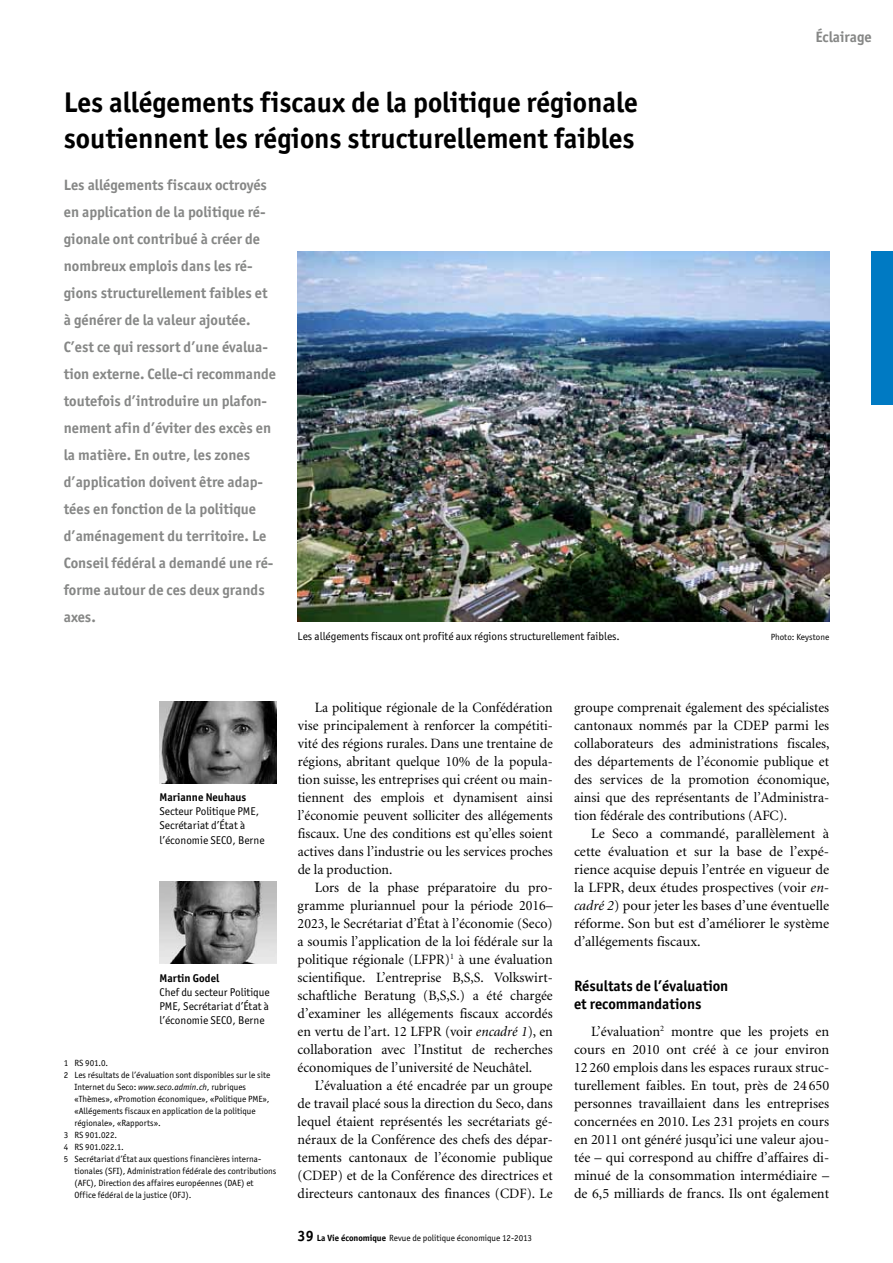
<style>
.page{position:relative;width:893px;height:1263px;background:#fff}
.page>*{position:absolute;margin:0;border:0;box-sizing:border-box;transform-origin:0 0}
.t1{font:700 28.5px/36px "Officina San ITC";color:#000}
.t2{font:700 15px/27px "Officina San ITC";color:#868786}
.t3{font:700 15px/18px "Officina San ITC";color:#000}
.t4{font:14.25px/18px "Minion";color:#000;text-align:justify}
.t5{font:11.25px/14.2px "Officina San ITC";color:#000}
.t6{font:700 11.25px "Officina San ITC";color:#000}
.t7{font:9px "Officina San ITC";color:#000}
.s1{font-style:italic}
.s2{font-weight:700;font-size:15px}
.s3{font-weight:700}
</style>
<div class="page">
<div style="left:872px;top:252px;width:21px;height:153px;background:#007ac3"></div>
<img style="left:159px;top:701px;width:117px;height:82px">
<img style="left:159px;top:882px;width:117px;height:82px">
<img style="left:298px;top:251px;width:531px;height:370px">
<h1 class="t1" style="left:64px;top:84px;width:575px">Les allégements fiscaux de la politique régionale soutiennent les régions structurellement faibles</h1>
<p class="t2" style="left:64px;top:172px;width:214px">Les allégements fiscaux octroyés en application de la politique ré&shy;gionale ont contribué à créer de nombreux emplois dans les ré&shy;gions structurellement faibles et à générer de la valeur ajoutée.<br>C’est ce qui ressort d’une évalua&shy;tion externe. Celle-ci recommande toutefois d’introduire un plafon&shy;nement afin d’éviter des excès en la matière. En outre, les zones d’application doivent être adap&shy;tées en fonction de la politique d’aménagement du territoire. Le<br>Conseil fédéral a demandé une ré&shy;forme autour de ces deux grands axes.</p>
<p class="t2" style="left:815px;top:23px;width:58px">Éclairage</p>
<p class="t5" style="left:298px;top:629px;width:324px">Les allégements fiscaux ont profité aux régions structurellement faibles.</p>
<p class="t7" style="left:771px;top:631px;width:60px">Photo: Keystone</p>
<p class="t6" style="left:159px;top:790px;width:88px">Marianne Neuhaus</p>
<p class="t5" style="left:159px;top:804px;width:107px">Secteur Politique PME,<br>Secrétariat d’État à l’économie SECO, Berne</p>
<p class="t6" style="left:159px;top:971px;width:61px">Martin Godel</p>
<p class="t5" style="left:159px;top:985px;width:112px;text-align:justify">Chef du secteur Politique PME, Secrétariat d’État à l’économie SECO, Berne</p>
<p class="t7" style="left:64px;top:1057px;width:46px">1 RS 901.0.</p>
<p class="t7" style="left:64px;top:1069px;width:208px">2 Les résultats de l’évaluation sont disponibles sur le site</p>
<p class="t7" style="left:74px;top:1081px;width:173px">Internet du Seco: <span class="s1">www.seco.admin.ch</span>, rubriques</p>
<p class="t7" style="left:74px;top:1093px;width:197px">«Thèmes», «Promotion économique», «Politique PME»,</p>
<p class="t7" style="left:74px;top:1105px;width:183px">«Allégements fiscaux en application de la politique</p>
<p class="t7" style="left:74px;top:1117px;width:88px">régionale», «Rapports».</p>
<p class="t7" style="left:64px;top:1129px;width:55px">3 RS 901.022.</p>
<p class="t7" style="left:64px;top:1141px;width:61px">4 RS 901.022.1.</p>
<p class="t7" style="left:64px;top:1153px;width:198px">5 Secrétariat d’État aux questions financières interna-</p>
<p class="t7" style="left:74px;top:1165px;width:203px">tionales (SFI), Administration fédérale des contributions</p>
<p class="t7" style="left:74px;top:1177px;width:181px">(AFC), Direction des affaires européennes (DAE) et</p>
<p class="t7" style="left:74px;top:1189px;width:119px">Office fédéral de la justice (OFJ).</p>
<p class="t4" style="left:298px;top:698px;width:257px;text-indent:17px">La politique régionale de la Confédération vise principalement à renforcer la compétiti&shy;vité des régions rurales. Dans une trentaine de régions, abritant quelque 10% de la popula&shy;tion suisse, les entreprises qui créent ou main&shy;tiennent des emplois et dynamisent ainsi l’économie peuvent solliciter des allégements fiscaux. Une des conditions est qu’elles soient actives dans l’industrie ou les services proches de la production.</p>
<p class="t4" style="left:298px;top:878px;width:257px;text-indent:17px">Lors de la phase préparatoire du pro&shy;gramme pluriannuel pour la période 2016– 2023, le Secrétariat d’État à l’économie (Seco) a soumis l’application de la loi fédérale sur la politique régionale (LFPR)<sup>1</sup> à une évaluation scientifique. L’entreprise B,S,S. Volkswirt&shy;schaftliche Beratung (B,S,S.) a été chargée d’examiner les allégements fiscaux accordés en vertu de l’art. 12 LFPR (voir <span class="s1">encadré 1</span>), en collaboration avec l’Institut de recherches économiques de l’université de Neuchâtel.</p>
<p class="t4" style="left:298px;top:1076px;width:257px;text-indent:17px">L’évaluation a été encadrée par un groupe de travail placé sous la direction du Seco, dans lequel étaient représentés les secrétariats gé&shy;néraux de la Conférence des chefs des dépar&shy;tements cantonaux de l’économie publique (CDEP) et de la Conférence des directrices et directeurs cantonaux des finances (CDF). Le</p>
<p class="t7" style="left:298px;top:1232px;width:236px"><span class="s2">39</span> <span class="s3">La Vie économique</span> Revue de politique économique 12-2013</p>
<p class="t4" style="left:574px;top:698px;width:257px">groupe comprenait également des spécialistes cantonaux nommés par la CDEP parmi les collaborateurs des administrations fiscales, des départements de l’économie publique et des services de la promotion économique, ainsi que des représentants de l’Administra&shy;tion fédérale des contributions (AFC).</p>
<p class="t4" style="left:574px;top:824px;width:257px;text-indent:17px">Le Seco a commandé, parallèlement à cette évaluation et sur la base de l’expé&shy;rience acquise depuis l’entrée en vigueur de la LFPR, deux études prospectives (voir <span class="s1">en&shy;cadré 2</span>) pour jeter les bases d’une éventuelle réforme. Son but est d’améliorer le système d’allégements fiscaux.</p>
<p class="t3" style="left:574px;top:976px;width:156px">Résultats de l’évaluation et recommandations</p>
<p class="t4" style="left:574px;top:1022px;width:257px;text-indent:17px">L’évaluation<sup>2</sup> montre que les projets en cours en 2010 ont créé à ce jour environ 12 260 emplois dans les espaces ruraux struc&shy;turellement faibles. En tout, près de 24 650 personnes travaillaient dans les entreprises concernées en 2010. Les 231 projets en cours en 2011 ont généré jusqu’ici une valeur ajou&shy;tée – qui correspond au chiffre d’affaires di&shy;minué de la consommation intermédiaire – de 6,5 milliards de francs. Ils ont également</p>
</div>
